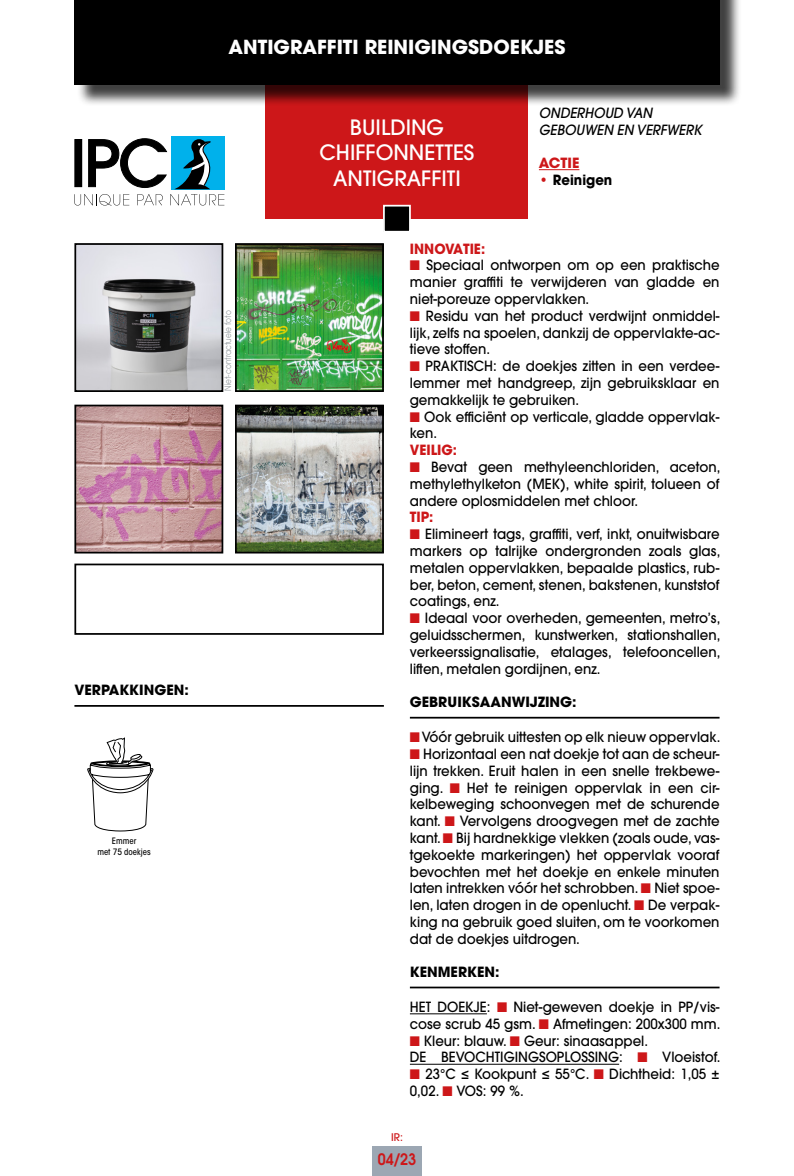
<style>
.page{position:relative;width:794px;height:1176px;background:#fff}
.page>*{position:absolute;margin:0;border:0;box-sizing:border-box;transform-origin:0 0}
.t1{font:500 21px "ITC Avant Garde Std";color:#fff}
.t2{font:700 19.25px "ITC Avant Garde Std";color:#fff}
.t3{font:600 15.75px "ITC Avant Garde Std";color:#cd1719;scale:.9 1}
.t4{font:500 14px/16.8px "ITC Avant Garde Std";color:#000;text-align:justify;scale:.95 1}
.t5{font:700 14px "ITC Avant Garde Std";color:#000}
.t6{font:italic 500 14px/16.8px "ITC Avant Garde Std";color:#000;scale:.95 1}
.t7{font:700 14px "ITC Avant Garde Std";color:#cd1719;scale:.95 1}
.t8{font:700 14px "ITC Avant Garde Std";color:#000;scale:.95 1}
.t9{font:700 14px "ITC Avant Garde Std";color:#cd1719}
.t10{font:500 10.5px "ITC Avant Garde Std";color:#cd1719}
.t11{font:8.75px "ITC Avant Garde Std";color:#91989c;scale:.85 1}
.t12{font:500 condensed 8.75px "ITC Avant Garde Std";color:#000}
.s1{color:#cd1719}
</style>
<div class="page">
<div style="left:74px;top:563px;width:310px;height:72px;border:2px solid #000"></div>
<div style="left:266px;top:79px;width:262px;height:140px;background:#cd1719"></div>
<div style="left:77px;top:0;width:664px;height:106px;background:#000;opacity:.75"></div>
<div style="left:74px;top:0;width:645px;height:84px;background:#000"></div>
<div style="left:372px;top:1146px;width:50px;height:30px;background:#9ca7b3"></div>
<div style="left:171px;top:136px;width:53px;height:53px;background:#00b1eb"></div>
<svg style="left:74px;top:138px;width:150px;height:67px"></svg>
<div style="left:384px;top:206px;width:26px;height:26px;background:#000"></div>
<div style="left:383px;top:205px;width:28px;height:28px;border:2px solid #fff"></div>
<hr style="left:410px;top:1013px;width:77px;height:1px;background:#000">
<hr style="left:410px;top:1064px;width:209px;height:1px;background:#000">
<hr style="left:539px;top:169px;width:40px;height:1px;background:#cd1719">
<hr style="left:74px;top:705px;width:310px;height:2px;background:#000">
<hr style="left:410px;top:717px;width:309px;height:1px;background:#000">
<hr style="left:410px;top:986px;width:309px;height:2px;background:#000">
<svg style="left:88px;top:738px;width:65px;height:93px"></svg>
<img style="left:77px;top:246px;width:143px;height:143px">
<div style="left:74px;top:243px;width:149px;height:149px;border:2px solid #000"></div>
<img style="left:77px;top:408px;width:143px;height:142px">
<div style="left:74px;top:405px;width:149px;height:148px;border:2px solid #000"></div>
<img style="left:238px;top:246px;width:143px;height:143px">
<div style="left:235px;top:243px;width:149px;height:149px;border:2px solid #000"></div>
<img style="left:238px;top:408px;width:143px;height:142px">
<div style="left:235px;top:405px;width:149px;height:148px;border:2px solid #000"></div>
<p class="t5" style="left:74px;top:681px;width:116px">VERPAKKINGEN:</p>
<p class="t12" style="left:112px;top:836px;width:26px">Emmer</p>
<p class="t12" style="left:97px;top:846px;width:55px">met 75 doekjes</p>
<p class="t2" style="left:228px;top:34px;width:338px">ANTIGRAFFITI REINIGINGSDOEKJES</p>
<p class="t11" style="left:223px;top:391px;width:96px;rotate:-90deg">Niet-contractuele foto</p>
<p class="t1" style="left:350px;top:114px;width:96px">BUILDING</p>
<p class="t1" style="left:319px;top:139px;width:156px">CHIFFONNETTES</p>
<p class="t1" style="left:333px;top:164px;width:129px">ANTIGRAFFITI</p>
<p class="t6" style="left:539px;top:104px;width:173px">ONDERHOUD VAN<br>GEBOUWEN EN VERFWERK</p>
<p class="t9" style="left:539px;top:154px;width:42px">ACTIE</p>
<p class="t8" style="left:539px;top:171px;width:79px"><span class="s1">•</span> Reinigen</p>
<p class="t7" style="left:410px;top:239px;width:81px">INNOVATIE:</p>
<p class="t4" style="left:410px;top:257px;width:327px"><span class="s1">■</span> Speciaal ontworpen om op een praktische manier graffiti te verwijderen van gladde en niet-poreuze oppervlakken.</p>
<p class="t4" style="left:410px;top:307px;width:327px"><span class="s1">■</span> Residu van het product verdwijnt onmiddel&shy;lijk, zelfs na spoelen, dankzij de oppervlakte-ac&shy;tieve stoffen.</p>
<p class="t4" style="left:410px;top:357px;width:327px"><span class="s1">■</span> PRAKTISCH: de doekjes zitten in een verdee&shy;lemmer met handgreep, zijn gebruiksklaar en gemakkelijk te gebruiken.</p>
<p class="t4" style="left:410px;top:408px;width:327px"><span class="s1">■</span> Ook efficiënt op verticale, gladde oppervlak&shy;ken.</p>
<p class="t7" style="left:410px;top:441px;width:51px">VEILIG:</p>
<p class="t4" style="left:410px;top:458px;width:328px"><span class="s1">■</span> Bevat geen methyleenchloriden, aceton, methylethylketon (MEK), white spirit, tolueen of andere oplosmiddelen met chloor.</p>
<p class="t7" style="left:410px;top:508px;width:26px">TIP:</p>
<p class="t4" style="left:410px;top:525px;width:328px"><span class="s1">■</span> Elimineert tags, graffiti, verf, inkt, onuitwisbare markers op talrijke ondergronden zoals glas, metalen oppervlakken, bepaalde plastics, rub&shy;ber, beton, cement, stenen, bakstenen, kunststof coatings, enz.</p>
<p class="t4" style="left:410px;top:609px;width:328px"><span class="s1">■</span> Ideaal voor overheden, gemeenten, metro’s, geluidsschermen, kunstwerken, stationshallen, verkeerssignalisatie, etalages, telefooncellen, liften, metalen gordijnen, enz.</p>
<p class="t5" style="left:410px;top:692px;width:168px">GEBRUIKSAANWIJZING:</p>
<p class="t4" style="left:410px;top:728px;width:328px"><span class="s1">■</span> Vóór gebruik uittesten op elk nieuw oppervlak.</p>
<p class="t4" style="left:410px;top:745px;width:327px"><span class="s1">■</span> Horizontaal een nat doekje tot aan de scheur&shy;lijn trekken. Eruit halen in een snelle trekbewe&shy;ging. <span class="s1">■</span> Het te reinigen oppervlak in een cir&shy;kelbeweging schoonvegen met de schurende kant. <span class="s1">■</span> Vervolgens droogvegen met de zachte kant. <span class="s1">■</span> Bij hardnekkige vlekken (zoals oude, vas&shy;tgekoekte markeringen) het oppervlak vooraf bevochten met het doekje en enkele minuten laten intrekken vóór het schrobben. <span class="s1">■</span> Niet spoe&shy;len, laten drogen in de openlucht. <span class="s1">■</span> De verpak&shy;king na gebruik goed sluiten, om te voorkomen dat de doekjes uitdrogen.</p>
<p class="t5" style="left:410px;top:962px;width:91px">KENMERKEN:</p>
<p class="t4" style="left:410px;top:998px;width:328px">HET DOEKJE: <span class="s1">■</span> Niet-geweven doekje in PP/vis&shy;cose scrub 45 gsm. <span class="s1">■</span> Afmetingen: 200x300 mm.</p>
<p class="t4" style="left:410px;top:1032px;width:252px"><span class="s1">■</span> Kleur: blauw. <span class="s1">■</span> Geur: sinaasappel.</p>
<p class="t4" style="left:410px;top:1048px;width:328px">DE BEVOCHTIGINGSOPLOSSING: <span class="s1">■</span> Vloeistof.</p>
<p class="t4" style="left:410px;top:1065px;width:327px"><span class="s1">■</span> 23°C ≤ Kookpunt ≤ 55°C. <span class="s1">■</span> Dichtheid: 1,05 ±<br>0,02. <span class="s1">■</span> VOS: 99 %.</p>
<p class="t10" style="left:391px;top:1130px;width:13px">IR:</p>
<p class="t3" style="left:378px;top:1149px;width:44px">04/23</p>
</div>
